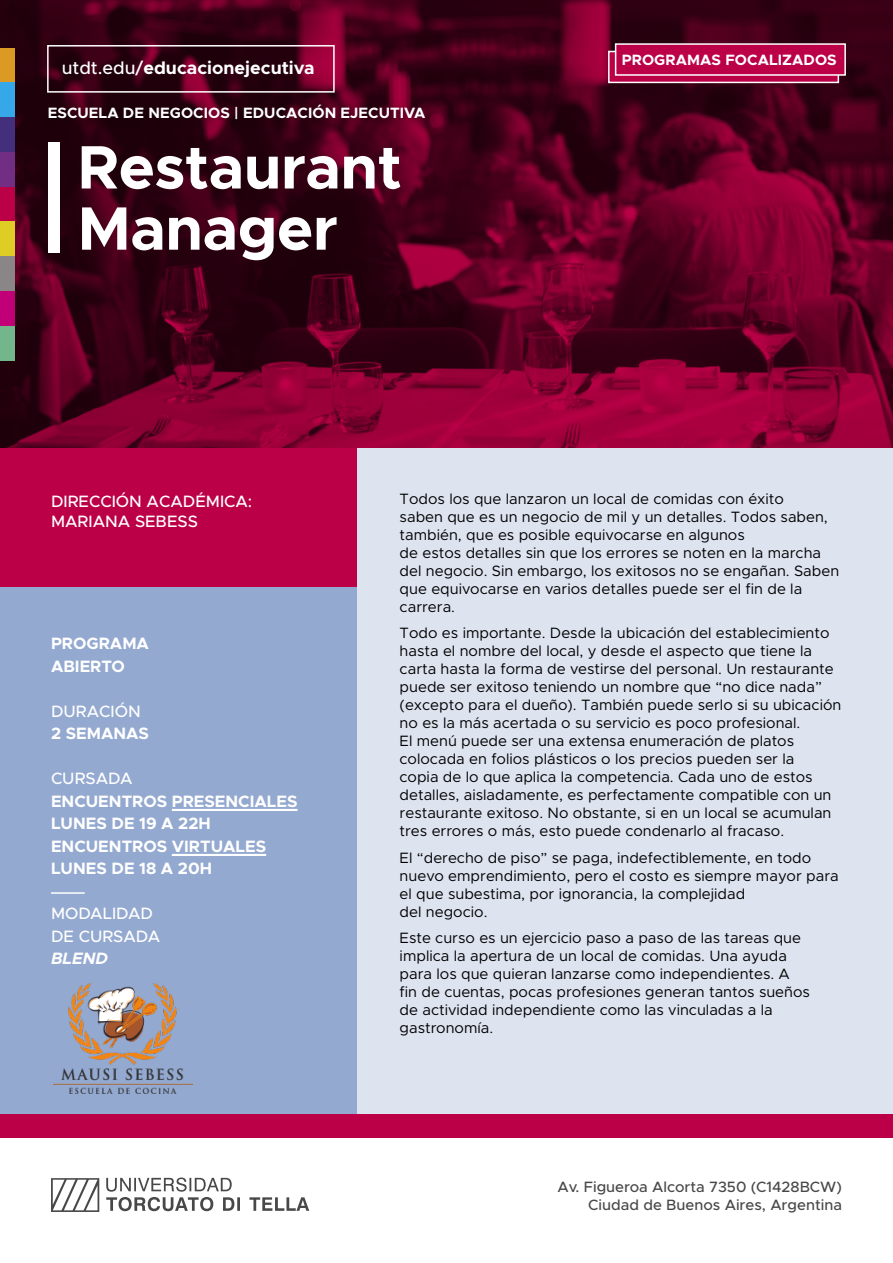
<style>
.page{position:relative;width:893px;height:1263px;background:#fff}
.page>*{position:absolute;margin:0;border:0;box-sizing:border-box;transform-origin:0 0}
.t1{font:700 61.5px/61.2px "Metropolis";letter-spacing:-.01em;color:#fff}
.t2{font:700 18px "Metropolis";color:#fff}
.t3{font:700 16.5px/22.5px "Metropolis";color:#fff}
.t4{font:500 16.5px/19.8px "Metropolis";color:#fff}
.t5{font:italic 700 16.5px "Metropolis";color:#fff}
.t6{font:15px/18px "Metropolis";color:#000}
.t7{font:500 15px/18px "Metropolis";color:#484848;text-align:right}
.t8{font:700 15px "Metropolis";letter-spacing:.005em;color:#fff}
.s1{font-weight:500}
</style>
<div class="page">
<img style="left:0;top:0;width:893px;height:448px">
<div style="left:0;top:48px;width:15px;height:35px;background:#da9a23"></div>
<div style="left:0;top:187px;width:15px;height:34px;background:#bc0048"></div>
<div style="left:0;top:117px;width:15px;height:35px;background:#432f7b"></div>
<div style="left:0;top:256px;width:15px;height:35px;background:#8a8586"></div>
<div style="left:0;top:291px;width:15px;height:35px;background:#c10077"></div>
<div style="left:0;top:326px;width:15px;height:34px;background:#73b68b"></div>
<div style="left:0;top:83px;width:15px;height:34px;background:#36a7e9"></div>
<div style="left:0;top:221px;width:15px;height:35px;background:#ddcd25"></div>
<div style="left:0;top:152px;width:15px;height:35px;background:#712e82"></div>
<div style="left:47px;top:45px;width:288px;height:48px;border:2px solid #fff"></div>
<div style="left:329px;top:448px;width:564px;height:678px;background:#dee3f0"></div>
<div style="left:0;top:448px;width:357px;height:678px;background:#94a9d0"></div>
<div style="left:0;top:1114px;width:893px;height:24px;background:#bc0048"></div>
<div style="left:0;top:448px;width:357px;height:139px;background:#bc0048"></div>
<div style="left:608px;top:51px;width:231px;height:32px;background:#bc0048;border:2px solid #fff"></div>
<div style="left:615px;top:43px;width:231px;height:33px;background:#bc0048;border:2px solid #fff"></div>
<div style="left:44px;top:100px;width:392px;height:29px;background:#000;opacity:.3"></div>
<div style="left:48px;top:143px;width:12px;height:110px;background:#fff"></div>
<svg style="left:106px;top:1177px;width:203px;height:34px"></svg>
<svg style="left:51px;top:1178px;width:48px;height:34px"></svg>
<hr style="left:172px;top:809px;width:125px;height:2px;background:#fff">
<hr style="left:172px;top:854px;width:94px;height:2px;background:#fff">
<hr style="left:51px;top:892px;width:34px;height:2px;background:#fff">
<img style="left:54px;top:984px;width:138px;height:110px">
<p class="t2" style="left:62px;top:57px;width:254px"><span class="s1">utdt.edu/</span>educacionejecutiva</p>
<p class="t8" style="left:48px;top:103px;width:379px">ESCUELA DE NEGOCIOS | EDUCACIÓN EJECUTIVA</p>
<h1 class="t1" style="left:78px;top:137px;width:326px">Restaurant<br>Manager</h1>
<p class="t8" style="left:622px;top:50px;width:216px">PROGRAMAS FOCALIZADOS</p>
<p class="t4" style="left:51px;top:491px;width:203px">DIRECCIÓN ACADÉMICA:<br>MARIANA SEBESS</p>
<p class="t3" style="left:51px;top:632px;width:100px">PROGRAMA<br>ABIERTO</p>
<p class="t4" style="left:51px;top:701px;width:91px">DURACIÓN</p>
<p class="t3" style="left:51px;top:722px;width:100px">2 SEMANAS</p>
<p class="t4" style="left:51px;top:769px;width:83px">CURSADA</p>
<p class="t3" style="left:51px;top:790px;width:248px">ENCUENTROS PRESENCIALES<br>LUNES DE 19 A 22H<br>ENCUENTROS VIRTUALES<br>LUNES DE 18 A 20H</p>
<p class="t4" style="left:51px;top:902px;width:111px;line-height:22.5px">MODALIDAD<br>DE CURSADA</p>
<p class="t5" style="left:51px;top:948px;width:59px">BLEND</p>
<p class="t6" style="left:400px;top:490px;width:441px">Todos los que lanzaron un local de comidas con éxito<br>saben que es un negocio de mil y un detalles. Todos saben, también, que es posible equivocarse en algunos<br>de estos detalles sin que los errores se noten en la marcha del negocio. Sin embargo, los exitosos no se engañan. Saben que equivocarse en varios detalles puede ser el fin de la carrera.</p>
<p class="t6" style="left:400px;top:624px;width:443px">Todo es importante. Desde la ubicación del establecimiento hasta el nombre del local, y desde el aspecto que tiene la carta hasta la forma de vestirse del personal. Un restaurante puede ser exitoso teniendo un nombre que “no dice nada” (excepto para el dueño). También puede serlo si su ubicación no es la más acertada o su servicio es poco profesional.<br>El menú puede ser una extensa enumeración de platos colocada en folios plásticos o los precios pueden ser la<br>copia de lo que aplica la competencia. Cada uno de estos detalles, aisladamente, es perfectamente compatible con un restaurante exitoso. No obstante, si en un local se acumulan tres errores o más, esto puede condenarlo al fracaso.</p>
<p class="t6" style="left:400px;top:849px;width:441px">El “derecho de piso” se paga, indefectiblemente, en todo nuevo emprendimiento, pero el costo es siempre mayor para el que subestima, por ignorancia, la complejidad<br>del negocio.</p>
<p class="t6" style="left:400px;top:929px;width:412px">Este curso es un ejercicio paso a paso de las tareas que implica la apertura de un local de comidas. Una ayuda para los que quieran lanzarse como independientes. A fin de cuentas, pocas profesiones generan tantos sueños de actividad independiente como las vinculadas a la gastronomía.</p>
<p class="t7" style="left:557px;top:1177px;width:286px">Av. Figueroa Alcorta 7350 (C1428BCW)<br>Ciudad de Buenos Aires, Argentina</p>
</div>
